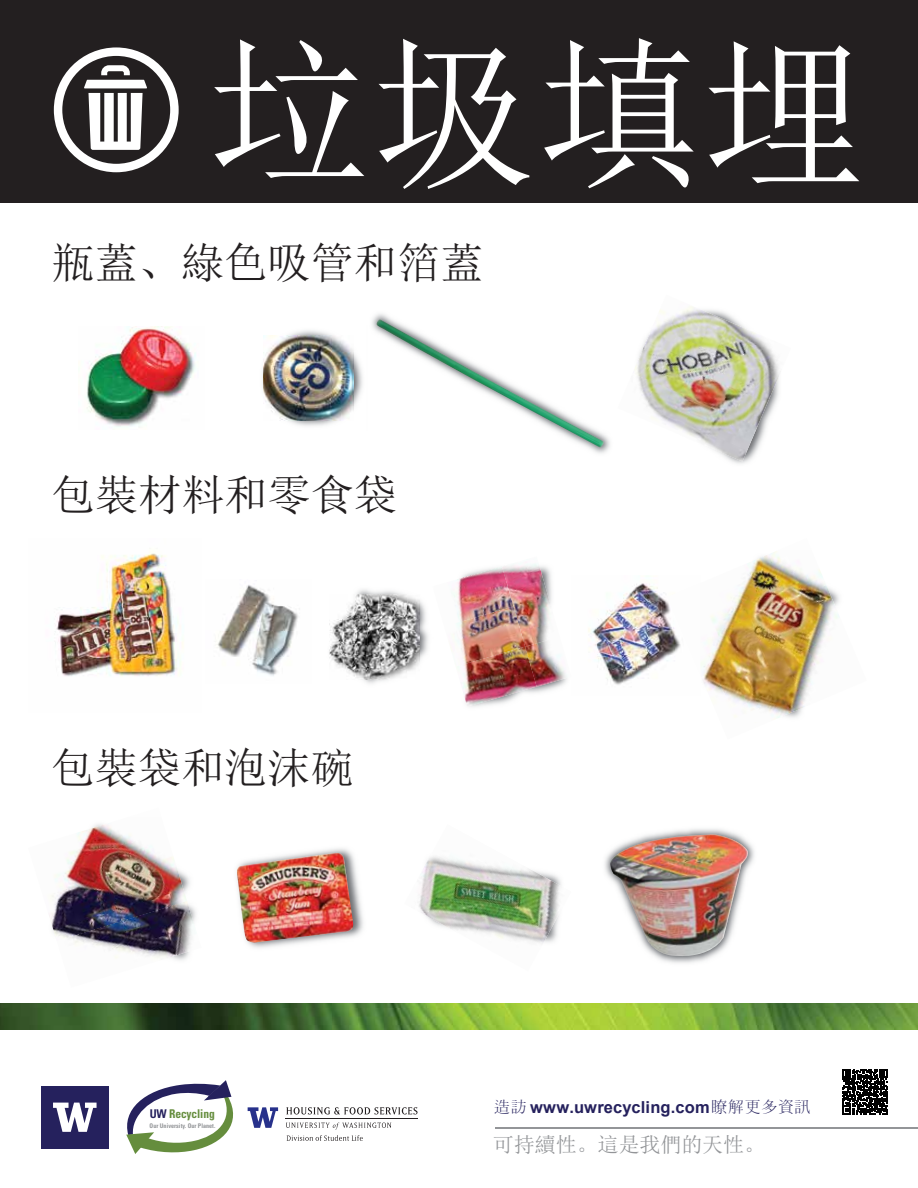
<style>
.page{position:relative;width:918px;height:1188px;background:#fff}
.page>*{position:absolute;margin:0;border:0;box-sizing:border-box;transform-origin:0 0}
.t1{font:165px "Sim Sun";color:#fff}
.t2{font:43.05px "Sim Sun";letter-spacing:.005em;color:#231f20}
.t3{font:21px "Sim Sun";color:#939598}
.t4{font:700 16.5px "Arial";letter-spacing:.01em;color:#25215d}
.t5{font:700 condensed 12px "Univers";letter-spacing:-.01em;color:#658d3d;scale:.95 1}
.t6{font:700 condensed 6.3px "Univers";letter-spacing:.005em;color:#939598;scale:.95 1}
.s1{color:#25215d}
.s2{font-family:"Adobe Myungjo Std";font-weight:500}
</style>
<div class="page">
<div style="left:0;top:0;width:918px;height:202px;background:#231f20"></div>
<svg style="left:54px;top:47px;width:125px;height:125px"></svg>
<img style="left:86px;top:327px;width:110px;height:100px">
<img style="left:262px;top:330px;width:101px;height:96px">
<img style="left:263px;top:336px;width:90px;height:85px">
<img style="left:634px;top:306px;width:146px;height:156px">
<img style="left:56px;top:552px;width:127px;height:124px">
<img style="left:588px;top:583px;width:79px;height:102px">
<img style="left:217px;top:585px;width:81px;height:91px">
<img style="left:450px;top:593px;width:5px;height:58px">
<img style="left:455px;top:566px;width:47px;height:40px">
<img style="left:502px;top:561px;width:53px;height:76px">
<img style="left:455px;top:606px;width:70px;height:61px">
<img style="left:456px;top:647px;width:81px;height:60px">
<img style="left:525px;top:637px;width:45px;height:50px">
<img style="left:667px;top:601px;width:14px;height:60px">
<img style="left:701px;top:551px;width:138px;height:167px">
<img style="left:329px;top:589px;width:99px;height:95px">
<img style="left:330px;top:594px;width:89px;height:85px">
<img style="left:236px;top:848px;width:127px;height:100px">
<img style="left:237px;top:853px;width:118px;height:90px">
<img style="left:419px;top:856px;width:142px;height:88px">
<img style="left:49px;top:824px;width:138px;height:112px">
<img style="left:57px;top:901px;width:139px;height:59px">
<img style="left:604px;top:829px;width:150px;height:134px">
<img style="left:609px;top:834px;width:142px;height:126px">
<img style="left:372px;top:314px;width:238px;height:140px">
<img style="left:376px;top:319px;width:229px;height:129px">
<svg style="left:286px;top:1123px;width:105px;height:18px"></svg>
<hr style="left:286px;top:1118px;width:132px;height:1px;background:#231f20">
<svg style="left:286px;top:1107px;width:132px;height:8px"></svg>
<svg style="left:126px;top:1080px;width:152px;height:74px"></svg>
<div style="left:41px;top:1086px;width:67px;height:62px;background:#25215d"></div>
<svg style="left:53px;top:1103px;width:44px;height:29px"></svg>
<img style="left:0;top:1003px;width:918px;height:26px">
<svg style="left:843px;top:1069px;width:45px;height:45px"></svg>
<hr style="left:495px;top:1127px;width:423px;height:1px;background:#939598">
<h1 class="t1" style="left:206px;top:31px;width:662px">垃圾填埋</h1>
<h2 class="t2" style="left:51px;top:241px;width:433px">瓶蓋、綠色吸管和箔蓋</h2>
<h2 class="t2" style="left:52px;top:473px;width:347px">包裝材料和零食袋</h2>
<h2 class="t2" style="left:51px;top:746px;width:304px">包裝袋和泡沫碗</h2>
<p class="t5" style="left:150px;top:1106px;width:70px"><span class="s1">UW</span> Recycling</p>
<p class="t6" style="left:150px;top:1121px;width:71px">Our University. Our Planet.</p>
<p class="t4" style="left:494px;top:1097px;width:319px"><span class="s2">造訪</span> www.uwrecycling.com<span class="s2">瞭解更多資訊</span></p>
<p class="t3" style="left:493px;top:1134px;width:274px">可持續性。這是我們的天性。</p>
</div>
